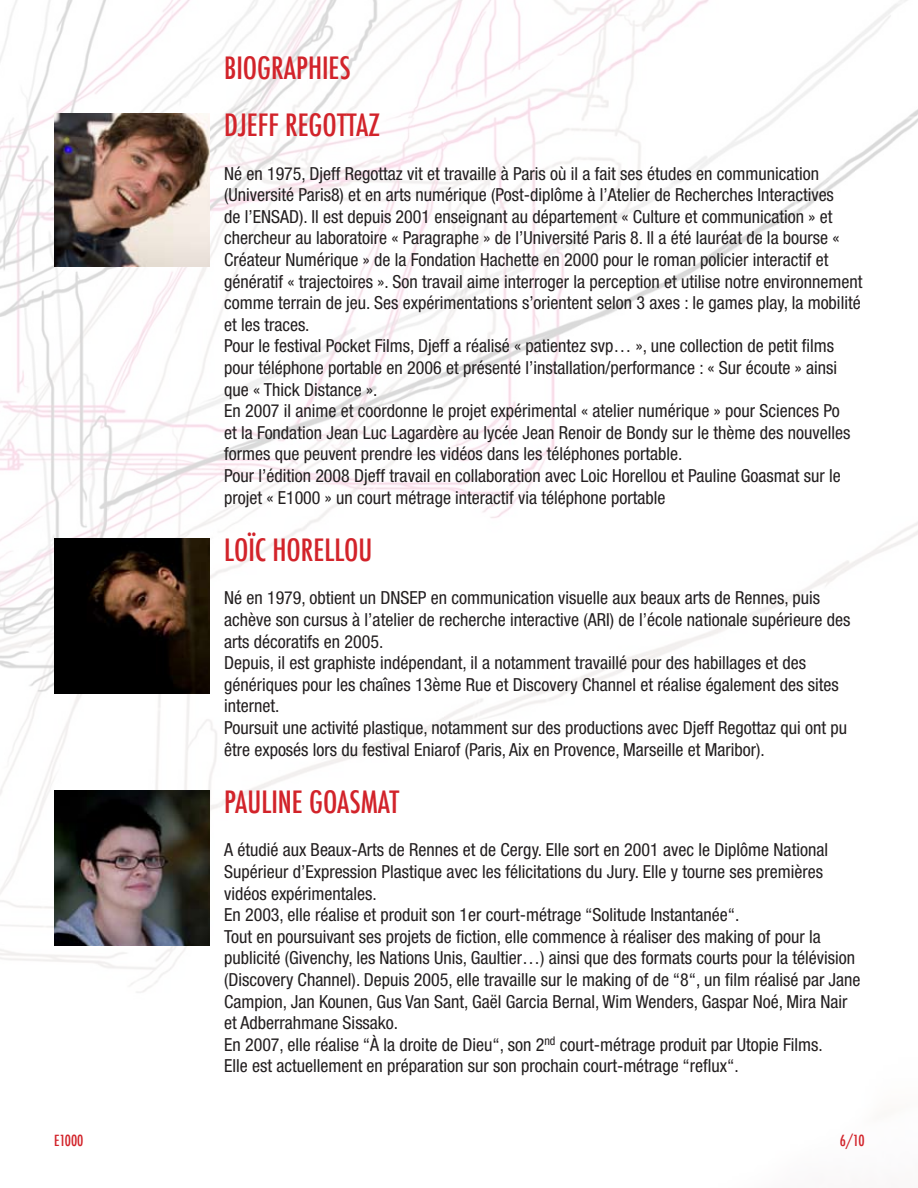
<style>
.page{position:relative;width:918px;height:1188px;background:#fff}
.page>*{position:absolute;margin:0;border:0;box-sizing:border-box;transform-origin:0 0}
.t1{font:500 condensed 30px/57.6px "Futura";color:#d2232a}
.t2{font:condensed 18px/21.6px "Helvetica Neue";color:#231f20}
.t3{font:500 condensed 15px "Futura";color:#d2232a}
</style>
<div class="page">
<img style="left:0;top:0;width:918px;height:993px">
<img style="left:54px;top:113px;width:155px;height:153px">
<img style="left:54px;top:538px;width:155px;height:156px">
<img style="left:54px;top:790px;width:155px;height:155px">
<h1 class="t1" style="left:224px;top:39px;width:157px">BIOGRAPHIES<br>DJEFF REGOTTAZ</h1>
<p class="t2" style="left:224px;top:162px;width:640px">Né en 1975, Djeff Regottaz vit et travaille à Paris où il a fait ses études en communication (Université Paris8) et en arts numérique (Post-diplôme à l’Atelier de Recherches Interactives<br>de l’ENSAD). Il est depuis 2001 enseignant au département « Culture et communication » et chercheur au laboratoire « Paragraphe » de l’Université Paris 8. Il a été lauréat de la bourse « Créateur Numérique » de la Fondation Hachette en 2000 pour le roman policier interactif et génératif « trajectoires ». Son travail aime interroger la perception et utilise notre environnement comme terrain de jeu. Ses expérimentations s’orientent selon 3 axes : le games play, la mobilité et les traces.<br>Pour le festival Pocket Films, Djeff a réalisé « patientez svp… », une collection de petit films pour téléphone portable en 2006 et présenté l’installation/performance : « Sur écoute » ainsi que « Thick Distance ».<br>En 2007 il anime et coordonne le projet expérimental « atelier numérique » pour Sciences Po<br>et la Fondation Jean Luc Lagardère au lycée Jean Renoir de Bondy sur le thème des nouvelles formes que peuvent prendre les vidéos dans les téléphones portable.<br>Pour l’édition 2008 Djeff travail en collaboration avec Loic Horellou et Pauline Goasmat sur le projet « E1000 » un court métrage interactif via téléphone portable</p>
<h1 class="t1" style="left:224px;top:522px;width:146px">LOÏC HORELLOU</h1>
<p class="t2" style="left:224px;top:587px;width:628px">Né en 1979, obtient un DNSEP en communication visuelle aux beaux arts de Rennes, puis achève son cursus à l’atelier de recherche interactive (ARI) de l’école nationale supérieure des arts décoratifs en 2005.<br>Depuis, il est graphiste indépendant, il a notamment travaillé pour des habillages et des génériques pour les chaînes 13ème Rue et Discovery Channel et réalise également des sites internet.<br>Poursuit une activité plastique, notamment sur des productions avec Djeff Regottaz qui ont pu être exposés lors du festival Eniarof (Paris, Aix en Provence, Marseille et Maribor).</p>
<h1 class="t1" style="left:224px;top:774px;width:177px">PAULINE GOASMAT</h1>
<p class="t2" style="left:224px;top:839px;width:638px">A étudié aux Beaux-Arts de Rennes et de Cergy. Elle sort en 2001 avec le Diplôme National Supérieur d’Expression Plastique avec les félicitations du Jury. Elle y tourne ses premières vidéos expérimentales.<br>En 2003, elle réalise et produit son 1er court-métrage “Solitude Instantanée“.<br>Tout en poursuivant ses projets de fiction, elle commence à réaliser des making of pour la publicité (Givenchy, les Nations Unis, Gaultier…) ainsi que des formats courts pour la télévision (Discovery Channel). Depuis 2005, elle travaille sur le making of de “8“, un film réalisé par Jane Campion, Jan Kounen, Gus Van Sant, Gaël Garcia Bernal, Wim Wenders, Gaspar Noé, Mira Nair et Adberrahmane Sissako.<br>En 2007, elle réalise “À la droite de Dieu“, son 2<sup>nd</sup> court-métrage produit par Utopie Films.<br>Elle est actuellement en préparation sur son prochain court-métrage “reflux“.</p>
<p class="t3" style="left:54px;top:1131px;width:31px">E1000</p>
<p class="t3" style="left:840px;top:1131px;width:26px">6/10</p>
</div>
